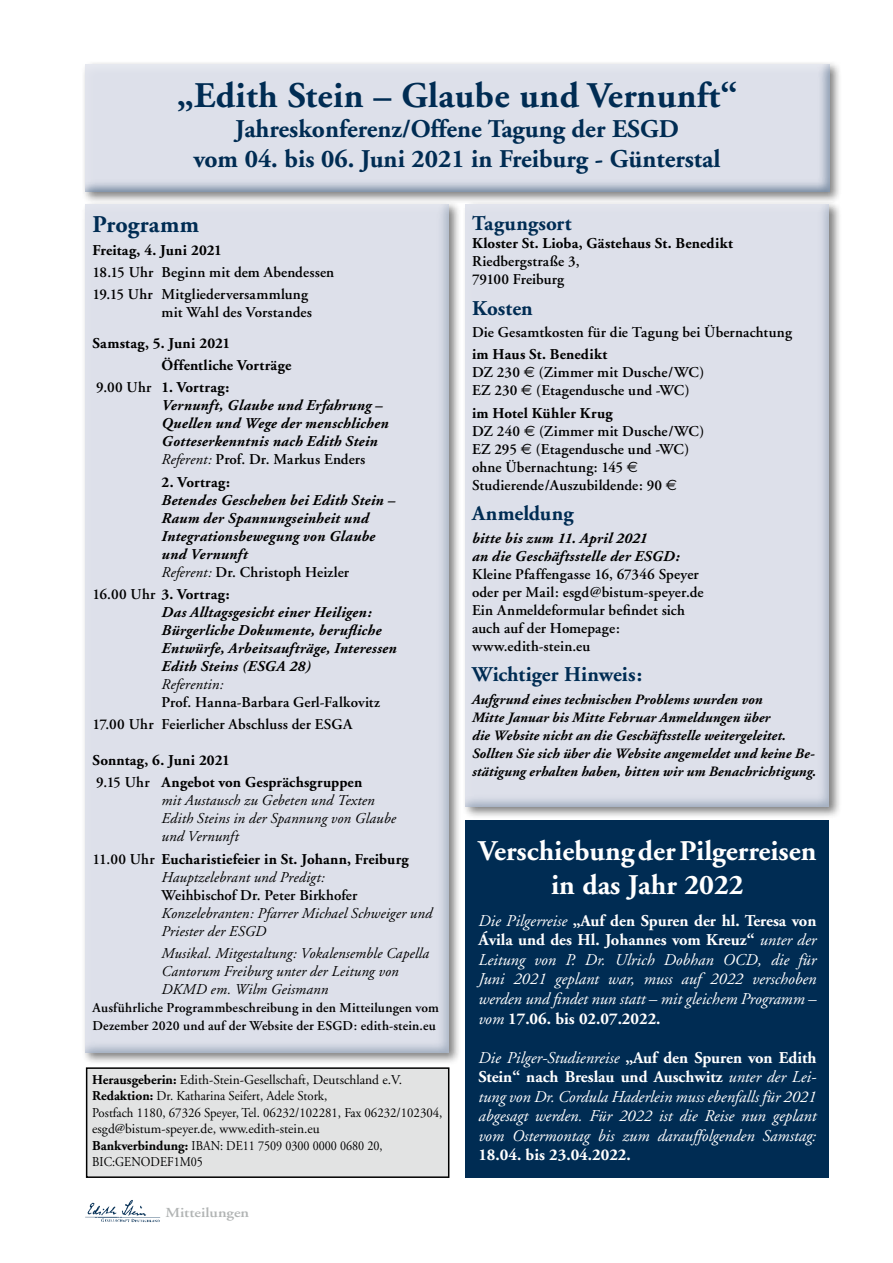
<style>
.page{position:relative;width:893px;height:1263px;background:#fff}
.page>*{position:absolute;margin:0;border:0;box-sizing:border-box;transform-origin:0 0}
.t1{font:700 36px "Adobe Garamond";letter-spacing:.01em;color:#002c53}
.t2{font:700 28.5px/34.2px "Adobe Garamond";color:#fff;text-align:center}
.t3{font:700 25.5px/30px "Adobe Garamond";color:#002c53;text-align:center}
.t4{font:700 24px "Adobe Garamond";letter-spacing:.005em;color:#002c53}
.t5{font:700 21px "Adobe Garamond";letter-spacing:.005em;color:#002c53}
.t6{font:italic 16.5px/19.5px "Adobe Garamond";color:#fff;text-align:justify}
.t7{font:700 16.5px "Adobe Garamond";color:#fff}
.t8{font:600 15px/18px "Adobe Garamond";letter-spacing:.005em;color:#000}
.t9{font:italic 700 15px/18px "Adobe Garamond";letter-spacing:.015em;color:#000}
.t10{font:700 15px/22.2px "Adobe Garamond";letter-spacing:.01em;color:#000}
.t11{font:italic 15px/18px "Adobe Garamond";letter-spacing:.01em;color:#000}
.t12{font:italic 700 14.25px/18px "Adobe Garamond";letter-spacing:.01em;color:#000}
.t13{font:600 13.8px "Adobe Garamond";color:#b1b4b4;scale:1.17 1}
.t14{font:13.5px/16.5px "Adobe Garamond";color:#000}
.t15{font:600 13.5px/18px "Adobe Garamond";letter-spacing:.01em;color:#000}
.s1{font-weight:600}
.s2{font-weight:400}
.s3{font-weight:600;font-style:normal}
.s4{font-style:normal}
.s5{font-weight:400;font-style:italic}
.s6{font-weight:700}
.s7{font-family:"Euro Sans";font-weight:400}
.s8{font-weight:700;font-style:normal}
</style>
<div class="page">
<img style="left:85px;top:1200px;width:76px;height:23px">
<div style="left:87px;top:1068px;width:362px;height:109px;background:#e2e3e3"></div>
<div style="left:86px;top:1067px;width:363px;height:111px;border:2px solid #000"></div>
<div style="left:81px;top:200px;width:380px;height:865px;background:#000;opacity:.5"></div>
<div style="left:85px;top:203px;width:366px;height:850px;background:#dde0ea"></div>
<div style="left:462px;top:201px;width:380px;height:618px;background:#000;opacity:.5"></div>
<div style="left:462px;top:200px;width:369px;height:607px;background:#dde0ea"></div>
<div style="left:81px;top:60px;width:761px;height:144px;background:#000;opacity:.5"></div>
<div style="left:82px;top:60px;width:750px;height:132px;background:#002c53;opacity:.5"></div>
<div style="left:466px;top:821px;width:363px;height:357px;background:#002c53"></div>
<h1 class="t1" style="left:177px;top:76px;width:562px">„Edith Stein – Glaube und Vernunft“</h1>
<h3 class="t3" style="left:194px;top:115px;width:528px">Jahreskonferenz/Offene Tagung der ESGD<br>vom 04. bis 06. Juni 2021 in Freiburg - Günterstal</h3>
<h3 class="t4" style="left:92px;top:212px;width:108px">Programm</h3>
<p class="t10" style="left:92px;top:239px;width:131px">Freitag, 4. Juni 2021</p>
<p class="t8" style="left:92px;top:261px;width:243px;line-height:22.2px">18.15 Uhr Beginn mit dem Abendessen<br>19.15 Uhr Mitgliederversammlung</p>
<p class="t8" style="left:162px;top:304px;width:152px">mit Wahl des Vorstandes</p>
<p class="t10" style="left:92px;top:332px;width:139px">Samstag, 5. Juni 2021</p>
<p class="t10" style="left:162px;top:354px;width:131px">Öffentliche Vorträge</p>
<p class="t10" style="left:96px;top:377px;width:134px"><span class="s1">9.00 Uhr</span> 1. Vortrag:</p>
<p class="t9" style="left:162px;top:397px;width:229px">Vernunft, Glaube und Erfahrung – Quellen und Wege der menschlichen Gotteserkenntnis nach Edith Stein <span class="s2">Referent:</span> <span class="s3">Prof. Dr. Markus Enders</span></p>
<p class="t10" style="left:162px;top:471px;width:70px">2. Vortrag:</p>
<p class="t9" style="left:162px;top:491px;width:235px">Betendes Geschehen bei Edith Stein –<br>Raum der Spannungseinheit und<br>Integrationsbewegung von Glaube und Vernunft<br><span class="s2">Referent:</span> <span class="s3">Dr. Christoph Heizler</span></p>
<p class="t9" style="left:162px;top:585px;width:237px;text-indent:-69px"><span class="s3">16.00 Uhr</span> <span class="s4">3. Vortrag:<br></span>Das Alltagsgesicht einer Heiligen:<br>Bürgerliche Dokumente, berufliche<br>Entwürfe, Arbeitsaufträge, Interessen<br>Edith Steins (ESGA 28)</p>
<p class="t11" style="left:162px;top:675px;width:64px">Referentin:</p>
<p class="t8" style="left:92px;top:691px;width:289px;line-height:22.2px;text-indent:69px">Prof. Hanna-Barbara Gerl-Falkovitz<br>17.00 Uhr Feierlicher Abschluss der ESGA</p>
<p class="t10" style="left:92px;top:749px;width:271px">Sonntag, 6. Juni 2021<br><span class="s1">9.15 Uhr</span> Angebot von Gesprächsgruppen</p>
<p class="t11" style="left:162px;top:792px;width:236px">mit Austausch zu Gebeten und Texten<br>Edith Steins in der Spannung von Glaube und Vernunft</p>
<p class="t10" style="left:162px;top:850px;width:249px;line-height:18px;text-indent:-69px"><span class="s1">11.00 Uhr</span> Eucharistiefeier in St. Johann, Freiburg<br><span class="s5">Hauptzelebrant und Predigt:</span></p>
<p class="t8" style="left:162px;top:886px;width:197px">Weihbischof Dr. Peter Birkhofer</p>
<p class="t11" style="left:162px;top:904px;width:272px">Konzelebranten: Pfarrer Michael Schweiger und<br>Priester der ESGD</p>
<p class="t11" style="left:162px;top:944px;width:269px">Musikal. Mitgestaltung: Vokalensemble Capella<br>Cantorum Freiburg unter der Leitung von<br>DKMD em. Wilm Geismann</p>
<p class="t15" style="left:92px;top:999px;width:348px">Ausführliche Programmbeschreibung in den Mitteilungen vom<br>Dezember 2020 und auf der Website der ESGD: edith-stein.eu</p>
<p class="t14" style="left:92px;top:1071px;width:352px"><span class="s6">Herausgeberin:</span> Edith-Stein-Gesellschaft, Deutschland e.V.<br><span class="s6">Redaktion:</span> Dr. Katharina Seifert, Adele Stork,<br>Postfach 1180, 67326 Speyer, Tel. 06232/102281, Fax 06232/102304, esgd@bistum-speyer.de, www.edith-stein.eu<br><span class="s6">Bankverbindung:</span> IBAN: DE11 7509 0300 0000 0680 20, BIC:GENODEF1M05</p>
<p class="t13" style="left:165px;top:1205px;width:73px">Mitteilungen</p>
<h3 class="t5" style="left:472px;top:212px;width:101px">Tagungsort</h3>
<p class="t10" style="left:472px;top:233px;width:262px">Kloster St. Lioba, Gästehaus St. Benedikt</p>
<p class="t8" style="left:472px;top:253px;width:109px">Riedbergstraße 3,<br>79100 Freiburg</p>
<h3 class="t5" style="left:472px;top:297px;width:62px">Kosten</h3>
<p class="t8" style="left:472px;top:324px;width:322px">Die Gesamtkosten für die Tagung bei Übernachtung</p>
<p class="t8" style="left:472px;top:346px;width:234px"><span class="s6">im Haus St. Benedikt<br></span>DZ 230 <span class="s7">€</span> (Zimmer mit Dusche/WC)<br>EZ 230 <span class="s7">€</span> (Etagendusche und -WC)</p>
<p class="t8" style="left:472px;top:404px;width:234px"><span class="s6">im Hotel Kühler Krug<br></span>DZ 240 <span class="s7">€</span> (Zimmer mit Dusche/WC)<br>EZ 295 <span class="s7">€</span> (Etagendusche und -WC) ohne Übernachtung: 145 <span class="s7">€<br></span>Studierende/Auszubildende: 90 <span class="s7">€</span></p>
<h3 class="t5" style="left:472px;top:502px;width:103px">Anmeldung</h3>
<p class="t9" style="left:472px;top:529px;width:209px">bitte bis zum 11. April 2021<br>an die Geschäftsstelle der ESGD:</p>
<p class="t8" style="left:472px;top:565px;width:233px">Kleine Pfaffengasse 16, 67346 Speyer oder per Mail: esgd@bistum-speyer.de<br>Ein Anmeldeformular befindet sich auch auf der Homepage: www.edith-stein.eu</p>
<h3 class="t5" style="left:472px;top:663px;width:172px">Wichtiger Hinweis:</h3>
<p class="t12" style="left:472px;top:690px;width:346px">Aufgrund eines technischen Problems wurden von<br>Mitte Januar bis Mitte Februar Anmeldungen über<br>die Website nicht an die Geschäftsstelle weitergeleitet.<br>Sollten Sie sich über die Website angemeldet und keine Be&shy;stätigung erhalten haben, bitten wir um Benachrichtigung.</p>
<h2 class="t2" style="left:478px;top:834px;width:340px">Verschiebung der Pilgerreisen in das Jahr 2022</h2>
<p class="t6" style="left:478px;top:911px;width:340px">Die Pilgerreise <span class="s8">„Auf den Spuren der hl. Teresa von Ávila und des Hl. Johannes vom Kreuz“</span> unter der Leitung von P. Dr. Ulrich Dobhan OCD, die für Juni 2021 geplant war, muss auf 2022 verschoben werden und findet nun statt – mit gleichem Programm – vom <span class="s8">17.06. bis 02.07.2022.</span></p>
<p class="t6" style="left:478px;top:1048px;width:340px">Die Pilger-Studienreise <span class="s8">„Auf den Spuren von Edith Stein“ nach Breslau und Auschwitz</span> unter der Lei&shy;tung von Dr. Cordula Haderlein muss ebenfalls für 2021 abgesagt werden. Für 2022 ist die Reise nun geplant vom Ostermontag bis zum darauffolgenden Samstag:</p>
<p class="t7" style="left:478px;top:1146px;width:154px">18.04. bis 23.04.2022.</p>
</div>
